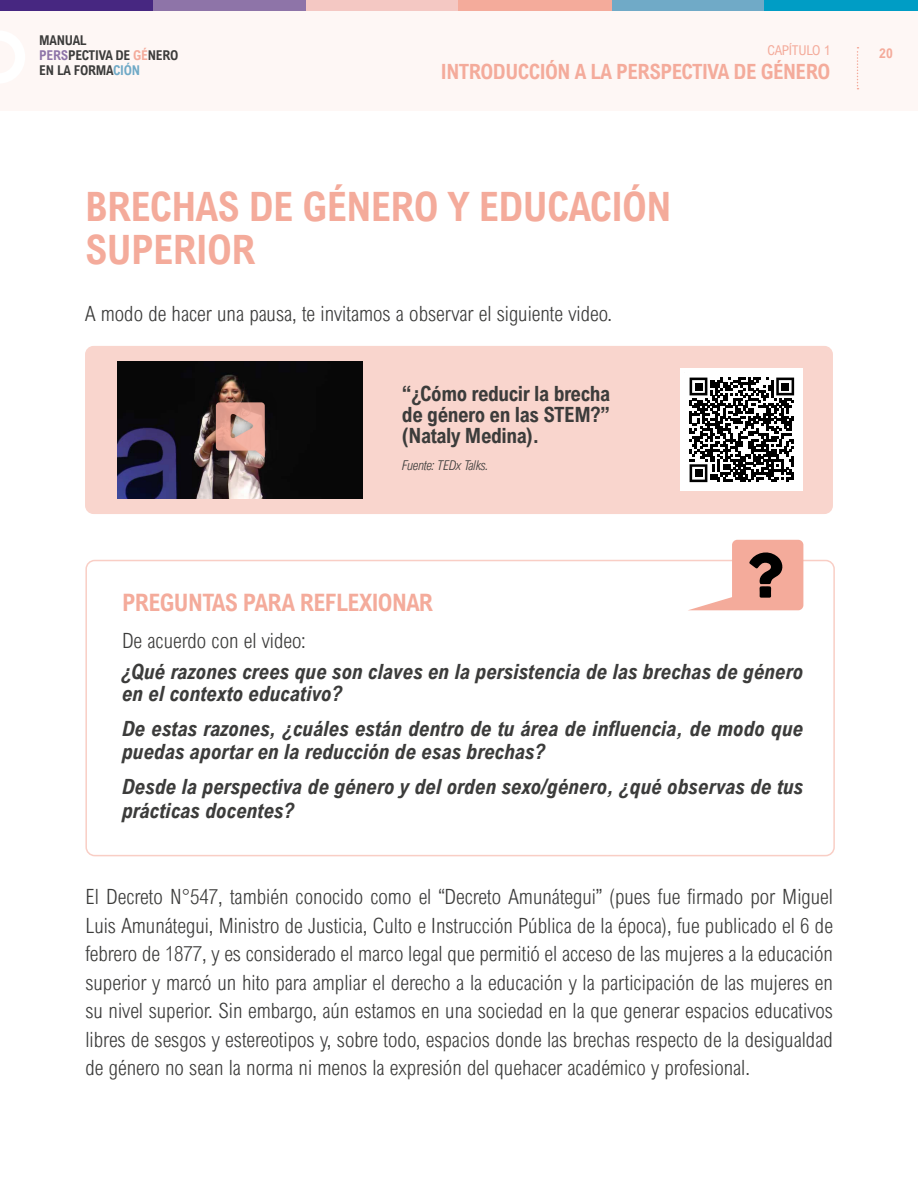
<style>
.page{position:relative;width:918px;height:1188px;background:#fff}
.page>*{position:absolute;margin:0;border:0;box-sizing:border-box;transform-origin:0 0}
.t1{font:700 40.5px/43.5px "Arial Nova Cond";letter-spacing:-.015em;color:#f4ab9b}
.t2{font:700 24px "Arial Nova Cond";letter-spacing:-.025em;color:#f4ab9b}
.t3{font:300 21px/28.5px "Arial Nova Cond";color:#3c3c3b;text-align:justify}
.t4{font:italic 700 21px/22.5px "Arial Nova Cond";color:#3c3c3b}
.t5{font:700 21px/21px "Arial Nova Cond";letter-spacing:-.02em;color:#3c3c3b;text-align:justify}
.t6{font:700 21px "Arial Nova Cond";letter-spacing:-.025em;color:#f4ab9b}
.t7{font:700 13.5px/15px "Arial Nova Cond";letter-spacing:-.02em;color:#3c3c3b}
.t8{font:italic 300 13.5px "Arial Nova Cond";letter-spacing:-.02em;color:#3c3c3b}
.t9{font:13.5px "Arial Nova Cond";letter-spacing:-.025em;color:#f4ab9b}
.t10{font:700 13.5px "Arial Nova Cond";color:#f4ab9b}
.s1{color:#8e74a8}
.s2{color:#f4ab9b}
.s3{color:#70aac7}
</style>
<div class="page">
<div style="left:0;top:0;width:918px;height:111px;background:#fef7f5"></div>
<svg style="left:857px;top:47px;width:2px;height:42px"></svg>
<div style="left:305px;top:0;width:153px;height:10px;background:#f4c8c3"></div>
<div style="left:152px;top:0;width:154px;height:10px;background:#8e74a8"></div>
<div style="left:611px;top:0;width:154px;height:10px;background:#70aac7"></div>
<div style="left:458px;top:0;width:154px;height:10px;background:#f4ab9b"></div>
<div style="left:765px;top:0;width:153px;height:10px;background:#009dc5"></div>
<div style="left:0;top:0;width:152px;height:10px;background:#472781"></div>
<div style="left:85px;top:346px;width:748px;height:168px;background:#f9d5cd;border-radius:9px"></div>
<div style="left:85px;top:560px;width:750px;height:296px;border:2px solid #f9cec5;border-radius:9px"></div>
<svg style="left:688px;top:540px;width:115px;height:70px"></svg>
<div style="left:681px;top:369px;width:122px;height:122px;background:#fff"></div>
<svg style="left:689px;top:377px;width:105px;height:105px"></svg>
<div style="left:695px;top:469px;width:7px;height:8px;background:#000"></div>
<img style="left:118px;top:361px;width:245px;height:138px">
<div style="left:202px;top:388px;width:77px;height:82px;background:#000;opacity:.52"></div>
<svg style="left:216px;top:402px;width:49px;height:56px;background:#d29d90"></svg>
<p class="t7" style="left:39px;top:33px;width:141px">MANUAL<br><span class="s1">PERS</span>PECTIVA DE <span class="s2">GÉ</span>NERO<br>EN LA FORMA<span class="s3">CIÓN</span></p>
<p class="t9" style="left:768px;top:42px;width:64px">CAPÍTULO 1</p>
<p class="t6" style="left:441px;top:59px;width:391px">INTRODUCCIÓN A LA PERSPECTIVA DE GÉNERO</p>
<h1 class="t1" style="left:85px;top:184px;width:588px">BRECHAS DE GÉNERO Y EDUCACIÓN<br>SUPERIOR</h1>
<p class="t3" style="left:85px;top:299px;width:529px">A modo de hacer una pausa, te invitamos a observar el siguiente video.</p>
<p class="t5" style="left:402px;top:383px;width:210px">“¿Cómo reducir la brecha de género en las STEM?” (Nataly Medina).</p>
<p class="t8" style="left:402px;top:457px;width:88px">Fuente: TEDx Talks.</p>
<p class="t10" style="left:879px;top:44px;width:15px">20</p>
<p class="t2" style="left:122px;top:587px;width:313px">PREGUNTAS PARA REFLEXIONAR</p>
<p class="t3" style="left:122px;top:626px;width:185px">De acuerdo con el video:</p>
<p class="t4" style="left:122px;top:659px;width:683px">¿Qué razones crees que son claves en la persistencia de las brechas de género en el contexto educativo?</p>
<p class="t4" style="left:122px;top:717px;width:683px">De estas razones, ¿cuáles están dentro de tu área de influencia, de modo que puedas aportar en la reducción de esas brechas?</p>
<p class="t4" style="left:122px;top:774px;width:683px;line-height:24px">Desde la perspectiva de género y del orden sexo/género, ¿qué observas de tus prácticas docentes?</p>
<p class="t3" style="left:85px;top:882px;width:749px">El Decreto N°547, también conocido como el “Decreto Amunátegui” (pues fue firmado por Miguel Luis Amunátegui, Ministro de Justicia, Culto e Instrucción Pública de la época), fue publicado el 6 de febrero de 1877, y es considerado el marco legal que permitió el acceso de las mujeres a la educación superior y marcó un hito para ampliar el derecho a la educación y la participación de las mujeres en su nivel superior. Sin embargo, aún estamos en una sociedad en la que generar espacios educativos libres de sesgos y estereotipos y, sobre todo, espacios donde las brechas respecto de la desigualdad de género no sean la norma ni menos la expresión del quehacer académico y profesional.</p>
</div>
